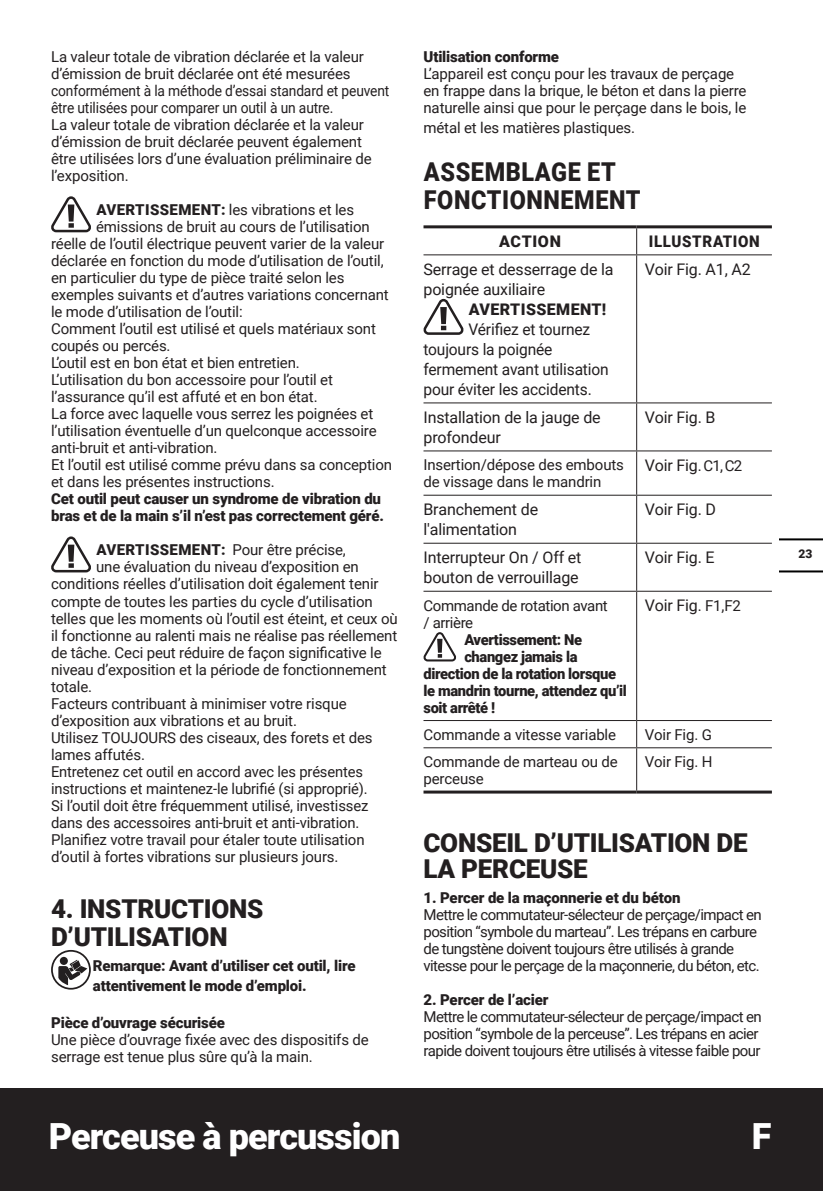
<style>
.page{position:relative;width:823px;height:1191px;background:#fff}
.page>*{position:absolute;margin:0;border:0;box-sizing:border-box;transform-origin:0 0}
.t1{font:900 36px "Roboto";letter-spacing:-.025em;color:#fff}
.t2{font:900 26px/28px "Roboto";letter-spacing:-.01em;color:#231f20}
.t3{font:900 26px/28px "Roboto";letter-spacing:.025em;color:#231f20;scale:.9 1}
.t4{font:16px/20px "Roboto";letter-spacing:-.01em;color:#231f20}
.t5{font:900 16px "Roboto";letter-spacing:.03em;color:#231f20}
.t6{font:900 16px "Roboto";letter-spacing:.03em;color:#231f20;scale:.94 1}
.t7{font:15px/17px "Roboto";letter-spacing:-.01em;color:#231f20}
.t8{font:900 15px/17px "Roboto";letter-spacing:-.01em;color:#231f20}
.t9{font:15px/17px "Roboto";letter-spacing:-.04em;color:#231f20}
.t10{font:900 12px "Roboto";color:#231f20}
.s1{font-weight:900}
.s2{font-size:15px}
</style>
<div class="page">
<div style="left:0;top:1089px;width:822px;height:102px;background:#231f20"></div>
<hr style="left:779px;top:570px;width:43px;height:2px;background:#000">
<hr style="left:779px;top:538px;width:43px;height:2px;background:#000">
<svg style="left:51px;top:196px;width:40px;height:36px"></svg>
<svg style="left:51px;top:536px;width:40px;height:36px"></svg>
<svg style="left:52px;top:950px;width:38px;height:38px"></svg>
<div style="left:51px;top:950px;width:40px;height:39px;border:2px solid #231f20;border-radius:50%"></div>
<svg style="left:58px;top:959px;width:29px;height:26px"></svg>
<hr style="left:423px;top:225px;width:213px;height:3px;background:#231f20">
<hr style="left:636px;top:225px;width:135px;height:3px;background:#231f20">
<hr style="left:423px;top:790px;width:213px;height:3px;background:#231f20">
<hr style="left:636px;top:790px;width:135px;height:3px;background:#231f20">
<hr style="left:423px;top:254px;width:213px;height:1px;background:#231f20">
<hr style="left:636px;top:254px;width:135px;height:1px;background:#231f20">
<hr style="left:635px;top:255px;width:1px;height:147px;background:#231f20">
<hr style="left:423px;top:402px;width:213px;height:1px;background:#231f20">
<hr style="left:636px;top:402px;width:135px;height:1px;background:#231f20">
<hr style="left:635px;top:403px;width:1px;height:47px;background:#231f20">
<hr style="left:423px;top:450px;width:213px;height:1px;background:#231f20">
<hr style="left:636px;top:450px;width:135px;height:1px;background:#231f20">
<hr style="left:635px;top:451px;width:1px;height:44px;background:#231f20">
<hr style="left:423px;top:495px;width:213px;height:1px;background:#231f20">
<hr style="left:636px;top:495px;width:135px;height:1px;background:#231f20">
<hr style="left:635px;top:496px;width:1px;height:47px;background:#231f20">
<hr style="left:423px;top:543px;width:213px;height:1px;background:#231f20">
<hr style="left:636px;top:543px;width:135px;height:1px;background:#231f20">
<hr style="left:635px;top:544px;width:1px;height:47px;background:#231f20">
<hr style="left:423px;top:591px;width:213px;height:1px;background:#231f20">
<hr style="left:636px;top:591px;width:135px;height:1px;background:#231f20">
<hr style="left:635px;top:592px;width:1px;height:128px;background:#231f20">
<hr style="left:423px;top:720px;width:213px;height:1px;background:#231f20">
<hr style="left:636px;top:720px;width:135px;height:1px;background:#231f20">
<hr style="left:423px;top:747px;width:213px;height:1px;background:#231f20">
<hr style="left:636px;top:747px;width:135px;height:1px;background:#231f20">
<hr style="left:635px;top:748px;width:1px;height:42px;background:#231f20">
<svg style="left:423px;top:299px;width:40px;height:36px"></svg>
<svg style="left:423px;top:632px;width:33px;height:29px"></svg>
<p class="t7" style="left:51px;top:48px;width:340px">La valeur totale de vibration déclarée et la valeur d’émission de bruit déclarée ont été mesurées conformément à la méthode d’essai standard et peuvent être utilisées pour comparer un outil à un autre.</p>
<p class="t7" style="left:51px;top:116px;width:322px">La valeur totale de vibration déclarée et la valeur d’émission de bruit déclarée peuvent également être utilisées lors d’une évaluation préliminaire de l’exposition.</p>
<p class="t7" style="left:96px;top:201px;width:259px"><span class="s1">AVERTISSEMENT:</span> les vibrations et les</p>
<p class="t7" style="left:96px;top:218px;width:275px">émissions de bruit au cours de l’utilisation</p>
<p class="t7" style="left:51px;top:235px;width:334px">réelle de l’outil électrique peuvent varier de la valeur</p>
<p class="t7" style="left:51px;top:252px;width:334px">déclarée en fonction du mode d’utilisation de l’outil,</p>
<p class="t7" style="left:51px;top:269px;width:295px">en particulier du type de pièce traité selon les</p>
<p class="t7" style="left:51px;top:286px;width:339px">exemples suivants et d’autres variations concernant</p>
<p class="t7" style="left:51px;top:303px;width:193px">le mode d’utilisation de l’outil:</p>
<p class="t7" style="left:51px;top:320px;width:326px">Comment l’outil est utilisé et quels matériaux sont coupés ou percés.</p>
<p class="t7" style="left:51px;top:354px;width:250px">L’outil est en bon état et bien entretien.</p>
<p class="t7" style="left:51px;top:371px;width:283px">L’utilisation du bon accessoire pour l’outil et l’assurance qu’il est affuté et en bon état.</p>
<p class="t7" style="left:51px;top:405px;width:327px">La force avec laquelle vous serrez les poignées et l’utilisation éventuelle d’un quelconque accessoire anti-bruit et anti-vibration.</p>
<p class="t7" style="left:51px;top:456px;width:342px">Et l’outil est utilisé comme prévu dans sa conception et dans les présentes instructions.</p>
<p class="t8" style="left:51px;top:490px;width:334px">Cet outil peut causer un syndrome de vibration du bras et de la main s’il n’est pas correctement géré.</p>
<p class="t7" style="left:96px;top:541px;width:251px"><span class="s1">AVERTISSEMENT:</span> Pour être précise,</p>
<p class="t7" style="left:96px;top:558px;width:264px">une évaluation du niveau d’exposition en</p>
<p class="t7" style="left:51px;top:575px;width:329px">conditions réelles d’utilisation doit également tenir</p>
<p class="t7" style="left:51px;top:592px;width:323px">compte de toutes les parties du cycle d’utilisation</p>
<p class="t7" style="left:51px;top:609px;width:348px">telles que les moments où l’outil est éteint, et ceux où</p>
<p class="t7" style="left:51px;top:626px;width:347px">il fonctionne au ralenti mais ne réalise pas réellement</p>
<p class="t7" style="left:51px;top:643px;width:332px">de tâche. Ceci peut réduire de façon significative le</p>
<p class="t7" style="left:51px;top:660px;width:337px">niveau d’exposition et la période de fonctionnement</p>
<p class="t7" style="left:51px;top:677px;width:43px">totale.</p>
<p class="t7" style="left:51px;top:694px;width:297px">Facteurs contribuant à minimiser votre risque d’exposition aux vibrations et au bruit.</p>
<p class="t7" style="left:51px;top:728px;width:323px">Utilisez TOUJOURS des ciseaux, des forets et des lames affutés.</p>
<p class="t7" style="left:51px;top:762px;width:318px">Entretenez cet outil en accord avec les présentes instructions et maintenez-le lubrifié (si approprié).</p>
<p class="t7" style="left:51px;top:796px;width:319px">Si l’outil doit être fréquemment utilisé, investissez dans des accessoires anti-bruit et anti-vibration.</p>
<p class="t7" style="left:51px;top:830px;width:315px">Planifiez votre travail pour étaler toute utilisation d’outil à fortes vibrations sur plusieurs jours.</p>
<p class="t2" style="left:51px;top:893px;width:214px">4. INSTRUCTIONS<br>D’UTILISATION</p>
<p class="t8" style="left:93px;top:954px;width:264px;line-height:20px">Remarque: Avant d’utiliser cet outil, lire attentivement le mode d’emploi.</p>
<p class="t8" style="left:51px;top:1013px;width:175px">Pièce d’ouvrage sécurisée</p>
<p class="t7" style="left:51px;top:1030px;width:319px">Une pièce d’ouvrage fixée avec des dispositifs de serrage est tenue plus sûre qu’à la main.</p>
<p class="t8" style="left:423px;top:48px;width:137px">Utilisation conforme</p>
<p class="t7" style="left:423px;top:65px;width:324px">L’appareil est conçu pour les travaux de perçage en frappe dans la brique, le béton et dans la pierre naturelle ainsi que pour le perçage dans le bois, le</p>
<p class="t7" style="left:423px;top:119px;width:213px">métal et les matières plastiques.</p>
<p class="t3" style="left:423px;top:157px;width:242px">ASSEMBLAGE ET<br>FONCTIONNEMENT</p>
<p class="t5" style="left:499px;top:230px;width:63px">ACTION</p>
<p class="t6" style="left:648px;top:230px;width:119px">ILLUSTRATION</p>
<p class="t4" style="left:423px;top:258px;width:191px">Serrage et desserrage de la poignée auxiliaire</p>
<p class="t5" style="left:468px;top:298px;width:139px">AVERTISSEMENT!</p>
<p class="t4" style="left:468px;top:318px;width:123px">Vérifiez et tournez</p>
<p class="t4" style="left:423px;top:338px;width:130px">toujours la poignée</p>
<p class="t4" style="left:423px;top:358px;width:187px">fermement avant utilisation</p>
<p class="t4" style="left:423px;top:378px;width:170px">pour éviter les accidents.</p>
<p class="t4" style="left:644px;top:258px;width:107px">Voir Fig. A1, A2</p>
<p class="t4" style="left:423px;top:406px;width:179px">Installation de la jauge de profondeur</p>
<p class="t4" style="left:644px;top:406px;width:72px">Voir Fig. B</p>
<p class="t7" style="left:423px;top:456px;width:202px">Insertion/dépose des embouts de vissage dans le mandrin</p>
<p class="t4" style="left:644px;top:454px;width:99px">Voir Fig<span class="s2">. C1, C2</span></p>
<p class="t4" style="left:423px;top:499px;width:116px">Branchement de l'alimentation</p>
<p class="t4" style="left:644px;top:499px;width:73px">Voir Fig. D</p>
<p class="t4" style="left:423px;top:547px;width:159px">Interrupteur On / Off et bouton de verrouillage</p>
<p class="t4" style="left:644px;top:547px;width:71px">Voir Fig. E</p>
<p class="t7" style="left:423px;top:596px;width:186px">Commande de rotation avant / arrière</p>
<p class="t8" style="left:464px;top:630px;width:119px">Avertissement: Ne</p>
<p class="t8" style="left:464px;top:647px;width:115px">changez jamais la</p>
<p class="t8" style="left:423px;top:664px;width:194px">direction de la rotation lorsque</p>
<p class="t8" style="left:423px;top:681px;width:205px">le mandrin tourne, attendez qu’il</p>
<p class="t8" style="left:423px;top:698px;width:73px">soit arrêté !</p>
<p class="t4" style="left:644px;top:595px;width:98px">Voir Fig<span class="s2">. F1,F2</span></p>
<p class="t7" style="left:423px;top:725px;width:194px">Commande a vitesse variable</p>
<p class="t7" style="left:644px;top:725px;width:69px">Voir Fig. G</p>
<p class="t7" style="left:423px;top:752px;width:196px">Commande de marteau ou de perceuse</p>
<p class="t7" style="left:644px;top:752px;width:69px">Voir Fig. H</p>
<p class="t2" style="left:423px;top:828px;width:325px;line-height:26px">CONSEIL D’UTILISATION DE<br>LA PERCEUSE</p>
<p class="t8" style="left:423px;top:888px;width:258px">1. Percer de la maçonnerie et du béton</p>
<p class="t9" style="left:423px;top:905px;width:339px">Mettre le commutateur-sélecteur de perçage/impact en position “symbole du marteau”. Les trépans en carbure de tungstène doivent toujours être utilisés à grande vitesse pour le perçage de la maçonnerie, du béton, etc.</p>
<p class="t8" style="left:423px;top:990px;width:126px">2. Percer de l’acier</p>
<p class="t9" style="left:423px;top:1007px;width:339px">Mettre le commutateur-sélecteur de perçage/impact en position “symbole de la perceuse”. Les trépans en acier rapide doivent toujours être utilisés à vitesse faible pour</p>
<h1 class="t1" style="left:49px;top:1111px;width:353px">Perceuse à percussion</h1>
<h1 class="t1" style="left:751px;top:1111px;width:21px">F</h1>
<p class="t10" style="left:798px;top:545px;width:15px">23</p>
</div>
